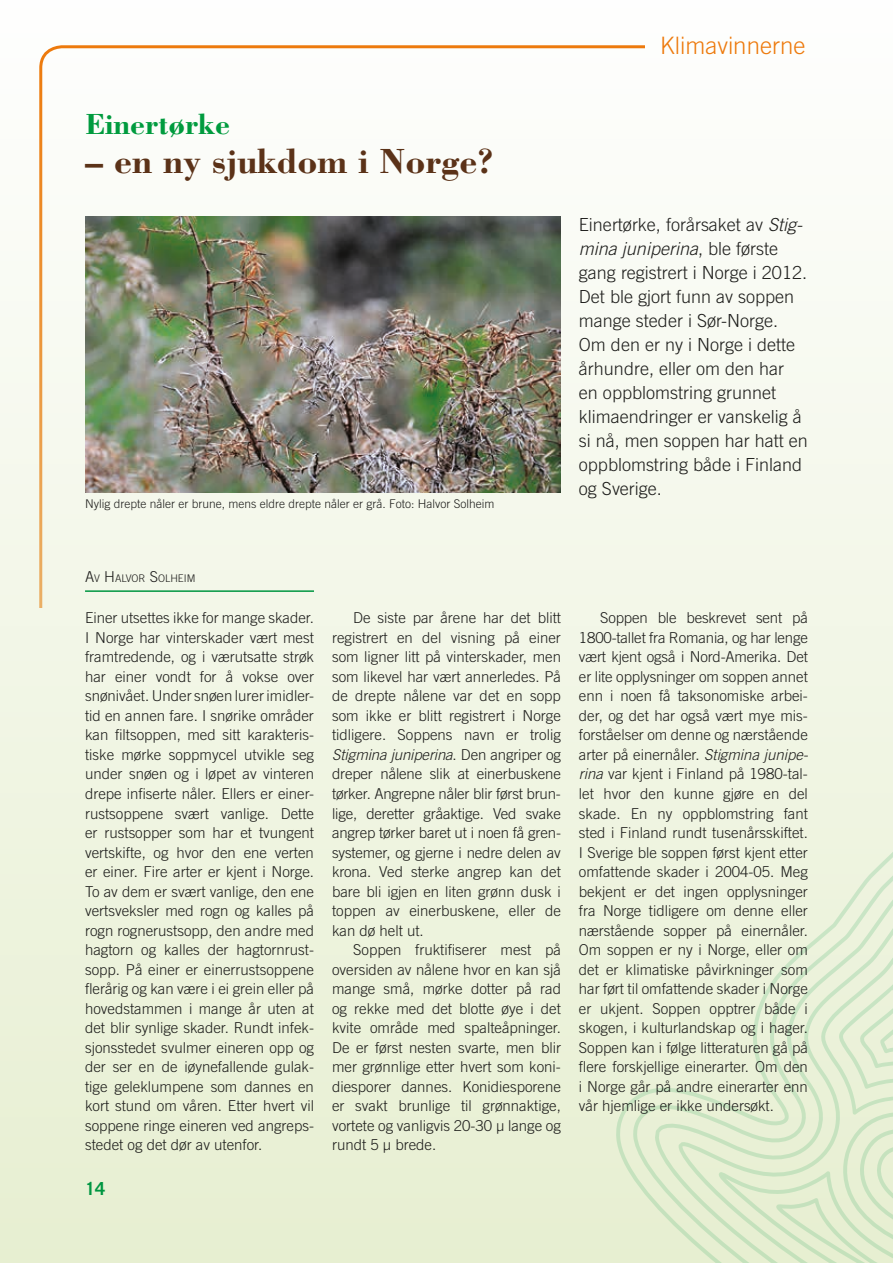
<style>
.page{position:relative;width:893px;height:1263px;background:#fff}
.page>*{position:absolute;margin:0;border:0;box-sizing:border-box;transform-origin:0 0}
.t1{font:700 36px "Bodoni";color:#5b3218}
.t2{font:700 30px "Bodoni";color:#009b3e}
.t3{font:300 24px "Trade Gothic";color:#ee7402}
.t4{font:300 18px/24px "Trade Gothic";color:#1d1d1b}
.t5{font:700 18px "Trade Gothic";color:#009641}
.t6{font:300 15px/19.5px "Trade Gothic";color:#1d1d1b;text-align:justify}
.t7{font:300 12px "Trade Gothic";color:#1d1d1b}
.t8{font:300 10.5px "Trade Gothic";color:#1d1d1b}
.s1{font-style:italic}
.s2{font-size:15px}
</style>
<div class="page">
<div style="left:0;top:0;width:893px;height:1263px;background:linear-gradient(to bottom,#fdfcfb,#e7efd2)"></div>
<svg style="left:616px;top:781px;width:277px;height:482px;background:#ecf2dc"></svg>
<svg style="left:633px;top:802px;width:260px;height:461px;background:#ebf1db"></svg>
<svg style="left:655px;top:826px;width:238px;height:437px;background:#eaf1da"></svg>
<svg style="left:675px;top:850px;width:218px;height:413px;background:#e7f0d6"></svg>
<svg style="left:717px;top:1171px;width:176px;height:92px;background:#deebcc"></svg>
<svg style="left:818px;top:881px;width:75px;height:234px;background:#e3eed5"></svg>
<img style="left:85px;top:217px;width:476px;height:275px">
<hr style="left:85px;top:590px;width:229px;height:2px;background:#009641">
<h2 class="t2" style="left:85px;top:106px;width:147px">Einertørke</h2>
<h1 class="t1" style="left:85px;top:139px;width:410px">– en ny sjukdom i Norge?</h1>
<p class="t7" style="left:85px;top:497px;width:411px">Nylig drepte nåler er brune, mens eldre drepte nåler er grå. Foto: Halvor Solheim</p>
<h3 class="t3" style="left:660px;top:32px;width:147px">Klimavinnerne</h3>
<p class="t4" style="left:579px;top:212px;width:230px">Einertørke, forårsaket av <span class="s1">Stig&shy;mina juniperina</span>, ble første gang registrert i Norge i 2012.<br>Det ble gjort funn av soppen mange steder i Sør-Norge.<br>Om den er ny i Norge i dette århundre, eller om den har<br>en oppblomstring grunnet klimaendringer er vanskelig å si nå, men soppen har hatt en oppblomstring både i Finland og Sverige.</p>
<p class="t8" style="left:85px;top:572px;width:112px"><span class="s2">A</span>V <span class="s2">H</span>ALVOR <span class="s2">S</span>OLH EIM</p>
<p class="t6" style="left:85px;top:608px;width:230px">Einer utsettes ikke for mange skader.<br>I Norge har vinterskader vært mest framtredende, og i værutsatte strøk har einer vondt for å vokse over snønivået. Under snøen lurer imidler&shy;tid en annen fare. I snørike områder kan filtsoppen, med sitt karakteris&shy;tiske mørke soppmycel utvikle seg under snøen og i løpet av vinteren drepe infiserte nåler. Ellers er einer&shy;rustsoppene svært vanlige. Dette er rustsopper som har et tvungent vertskifte, og hvor den ene verten er einer. Fire arter er kjent i Norge.<br>To av dem er svært vanlige, den ene vertsveksler med rogn og kalles på rogn rognerustsopp, den andre med hagtorn og kalles der hagtornrust&shy;sopp. På einer er einerrustsoppene flerårig og kan være i ei grein eller på hovedstammen i mange år uten at det blir synlige skader. Rundt infek&shy;sjonsstedet svulmer eineren opp og der ser en de iøynefallende gulak&shy;tige geleklumpene som dannes en kort stund om våren. Etter hvert vil soppene ringe eineren ved angreps&shy;stedet og det dør av utenfor.</p>
<p class="t6" style="left:332px;top:608px;width:230px;text-indent:21px">De siste par årene har det blitt registrert en del visning på einer som ligner litt på vinterskader, men som likevel har vært annerledes. På de drepte nålene var det en sopp som ikke er blitt registrert i Norge tidligere. Soppens navn er trolig <span class="s1">Stigmina juniperina</span>. Den angriper og dreper nålene slik at einerbuskene tørker. Angrepne nåler blir først brun&shy;lige, deretter gråaktige. Ved svake angrep tørker baret ut i noen få gren&shy;systemer, og gjerne i nedre delen av krona. Ved sterke angrep kan det bare bli igjen en liten grønn dusk i toppen av einerbuskene, eller de kan dø helt ut.</p>
<p class="t6" style="left:332px;top:940px;width:230px;text-indent:21px">Soppen fruktifiserer mest på oversiden av nålene hvor en kan sjå mange små, mørke dotter på rad og rekke med det blotte øye i det kvite område med spalteåpninger.<br>De er først nesten svarte, men blir mer grønnlige etter hvert som koni&shy;diesporer dannes. Konidiesporene er svakt brunlige til grønnaktige, vortete og vanligvis 20-30 µ lange og rundt 5 µ brede.</p>
<p class="t5" style="left:85px;top:1177px;width:22px">14</p>
<p class="t6" style="left:579px;top:608px;width:231px;text-indent:21px">Soppen ble beskrevet sent på 1800-tallet fra Romania, og har lenge vært kjent også i Nord-Amerika. Det er lite opplysninger om soppen annet enn i noen få taksonomiske arbei&shy;der, og det har også vært mye mis&shy;forståelser om denne og nærstående arter på einernåler. <span class="s1">Stigmina junipe&shy;rina</span> var kjent i Finland på 1980-tal&shy;let hvor den kunne gjøre en del skade. En ny oppblomstring fant sted i Finland rundt tusenårsskiftet.<br>I Sverige ble soppen først kjent etter omfattende skader i 2004-05. Meg bekjent er det ingen opplysninger fra Norge tidligere om denne eller nærstående sopper på einernåler.<br>Om soppen er ny i Norge, eller om det er klimatiske påvirkninger som har ført til omfattende skader i Norge er ukjent. Soppen opptrer både i skogen, i kulturlandskap og i hager.<br>Soppen kan i følge litteraturen gå på flere forskjellige einerarter. Om den i Norge går på andre einerarter enn vår hjemlige er ikke undersøkt.</p>
</div>
